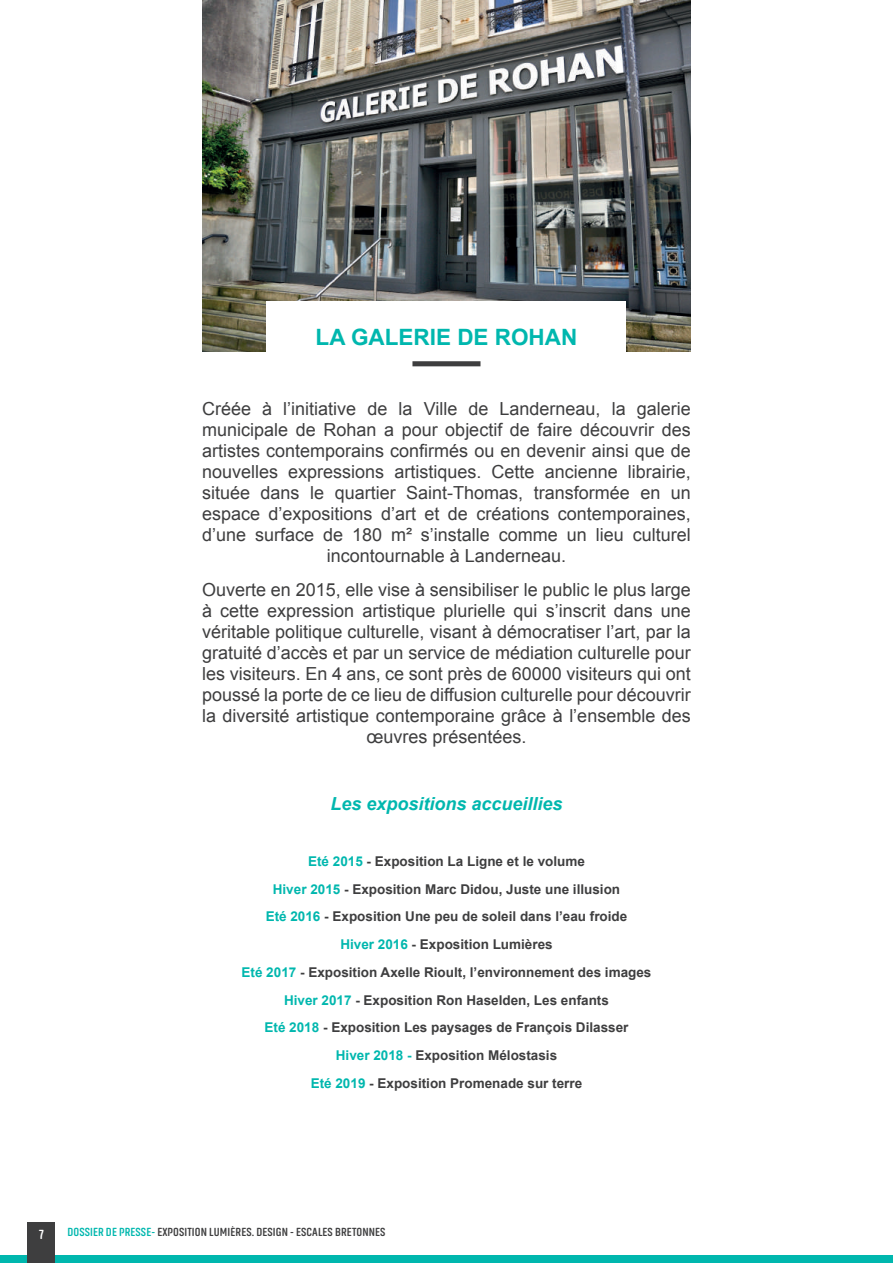
<style>
.page{position:relative;width:893px;height:1263px;background:#fff}
.page>*{position:absolute;margin:0;border:0;box-sizing:border-box;transform-origin:0 0}
.t1{font:700 22.5px "Arial";color:#00b7ae}
.t2{font:18px/21px "Arial";color:#3e3e3f;text-align:center}
.t3{font:italic 700 18px "Arial";color:#00b7ae}
.t4{font:700 13.5px/27.8px "Arial";color:#3e3e3f;text-align:center}
.t5{font:700 13.5px "Akhand Soft";color:#fff}
.t6{font:700 12px "Akhand Soft";letter-spacing:.01em;color:#3e3e3f}
.s1{color:#00b7ae}
</style>
<div class="page">
<div style="left:0;top:1255px;width:893px;height:8px;background:#00b7ae"></div>
<div style="left:28px;top:1223px;width:27px;height:40px;background:#3e3e3f"></div>
<img style="left:202px;top:0;width:489px;height:352px">
<div style="left:266px;top:301px;width:360px;height:81px;background:#fff"></div>
<div style="left:412px;top:361px;width:68px;height:5px;background:#3e3e3f"></div>
<p class="t1" style="left:316px;top:323px;width:263px">LA GALERIE DE ROHAN</p>
<p class="t2" style="left:202px;top:398px;width:490px">Créée à l’initiative de la Ville de Landerneau, la galerie municipale de Rohan a pour objectif de faire découvrir des artistes contemporains confirmés ou en devenir ainsi que de nouvelles expressions artistiques. Cette ancienne librairie, située dans le quartier Saint-Thomas, transformée en un espace d’expositions d’art et de créations contemporaines, d’une surface de 180 m² s’installe comme un lieu culturel incontournable à Landerneau.</p>
<p class="t2" style="left:202px;top:579px;width:490px">Ouverte en 2015, elle vise à sensibiliser le public le plus large à cette expression artistique plurielle qui s’inscrit dans une véritable politique culturelle, visant à démocratiser l’art, par la gratuité d’accès et par un service de médiation culturelle pour les visiteurs. En 4 ans, ce sont près de 60000 visiteurs qui ont poussé la porte de ce lieu de diffusion culturelle pour découvrir la diversité artistique contemporaine grâce à l’ensemble des œuvres présentées.</p>
<p class="t3" style="left:330px;top:792px;width:234px">Les expositions accueillies</p>
<p class="t4" style="left:242px;top:848px;width:411px"><span class="s1">Eté 2015</span> - Exposition La Ligne et le volume<br><span class="s1">Hiver 2015</span> - Exposition Marc Didou, Juste une illusion<br><span class="s1">Eté 2016</span> - Exposition Une peu de soleil dans l’eau froide<br><span class="s1">Hiver 2016</span> - Exposition Lumières<br><span class="s1">Eté 2017</span> - Exposition Axelle Rioult, l’environnement des images <span class="s1">Hiver 2017</span> - Exposition Ron Haselden, Les enfants<br><span class="s1">Eté 2018</span> - Exposition Les paysages de François Dilasser<br><span class="s1">Hiver 2018 -</span> Exposition Mélostasis<br><span class="s1">Eté 2019</span> - Exposition Promenade sur terre</p>
<p class="t5" style="left:39px;top:1228px;width:6px">7</p>
<p class="t6" style="left:67px;top:1225px;width:320px"><span class="s1">DOSSIER DE PRESSE-</span> EXPOSITION LUMIÈRES. DESIGN - ESCALES BRETONNES</p>
</div>
